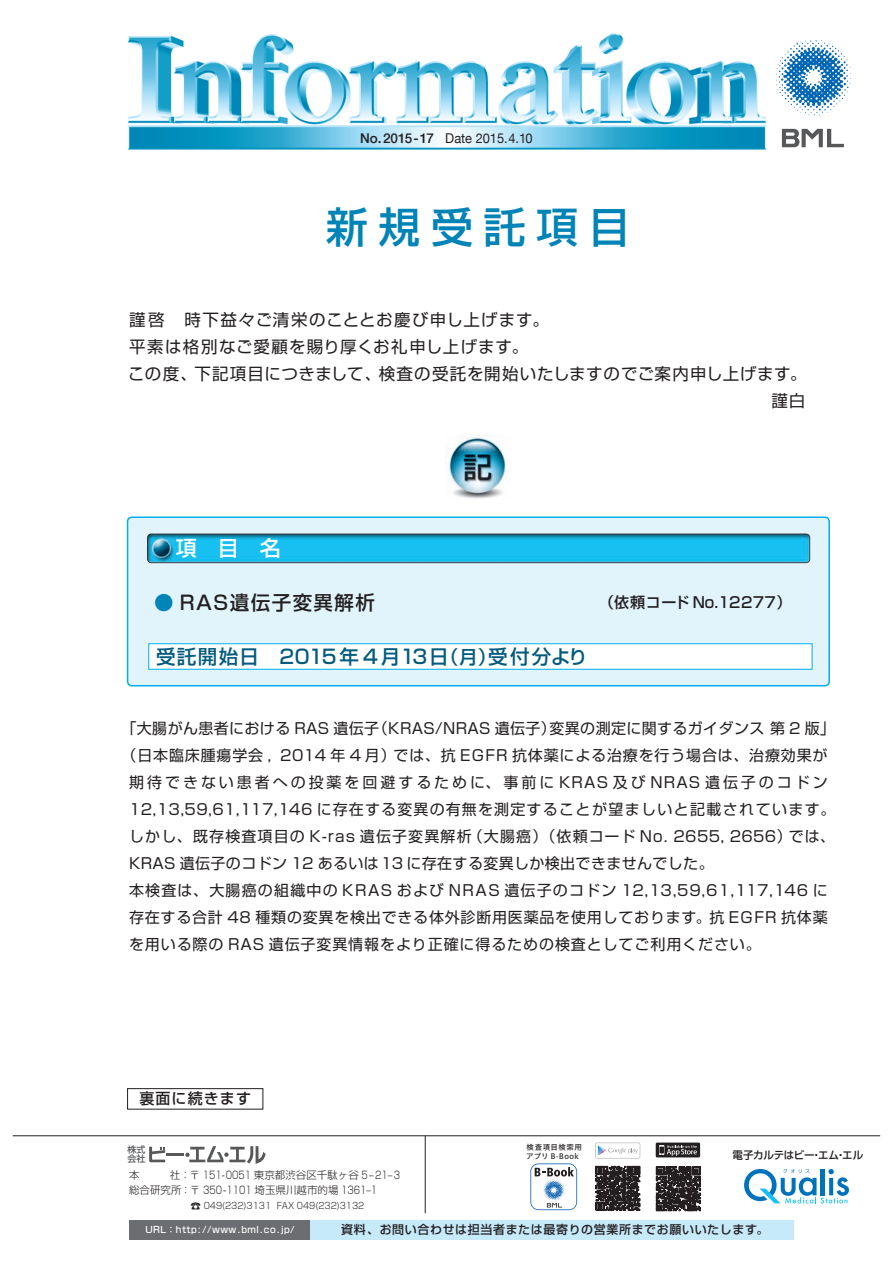
<style>
.page{position:relative;width:893px;height:1263px;background:#fff}
.page>*{position:absolute;margin:0;border:0;box-sizing:border-box;transform-origin:0 0}
.t1{font:500 42px "Shin Go Pro";letter-spacing:.25em;color:#0083b6}
.t2{font:500 21px "Shin Go Pro";color:#fff}
.t3{font:500 19.5px "Shin Go Pro";letter-spacing:.07em;color:#005b7f}
.t4{font:500 19.5px "Shin Go Pro";letter-spacing:.075em;color:#231f20}
.t5{font:16.5px "Shin Go Pro";letter-spacing:.055em;color:#231f20}
.t6{font:15px "Shin Go Pro";letter-spacing:.06em;color:#231f20}
.t7{font:15px "Shin Go Pro";letter-spacing:.025em;color:#231f20}
.t8{font:15px "Shin Go Pro";letter-spacing:.08em;color:#231f20}
.t9{font:15px "Shin Go Pro";letter-spacing:.195em;color:#231f20}
.t10{font:500 15px "Shin Go Pro";letter-spacing:.04em;color:#231f20}
.t11{font:500 15px "Shin Go Pro";letter-spacing:.075em;color:#231f20}
.t12{font:13.5px "Helvetica Neue";color:#231f20;scale:.95 1}
.t13{font:500 12px "Shin Go Pro";letter-spacing:.05em;color:#231f20}
.t14{font:300 10.5px/15px "Shin Go Pro";color:#231f20}
.t15{font:500 10.5px "Shin Go Pro";letter-spacing:-.025em;color:#231f20}
.t16{font:300 9px "Shin Go Pro";color:#231f20;scale:.9 1}
.t17{font:500 9px "Shin Go Pro";letter-spacing:.05em;color:#fff}
.t18{font:500 9px/9.4px "Shin Go Pro";color:#57585a}
.t19{font:7.5px/9px "Hiragino UD Sans Std W5";letter-spacing:.05em;color:#231f20}
.s1{font-weight:500}
.s2{color:#0083b6}
.s3{font-size:18.6px}
.s4{font-size:10.5px}
</style>
<div class="page">
<img style="left:128px;top:33px;width:663px;height:117px">
<div style="left:128px;top:517px;width:701px;height:169px;background:#e1f4fc;border-radius:4px"></div>
<div style="left:127px;top:516px;width:703px;height:170px;border:2px solid #00aeef;border-radius:4px"></div>
<svg style="left:776px;top:40px;width:75px;height:75px"></svg>
<svg style="left:782px;top:129px;width:62px;height:18px"></svg>
<hr style="left:425px;top:1136px;width:1px;height:77px;background:#231f20">
<hr style="left:13px;top:1135px;width:867px;height:1px;background:#231f20">
<svg style="left:744px;top:1169px;width:105px;height:34px"></svg>
<svg style="left:149px;top:1147px;width:16px;height:15px"></svg>
<hr style="left:166px;top:1153px;width:18px;height:3px;background:#57585a">
<svg style="left:185px;top:1146px;width:81px;height:18px"></svg>
<svg style="left:529px;top:1162px;width:50px;height:50px"></svg>
<svg style="left:530px;top:1163px;width:47px;height:47px"></svg>
<svg style="left:655px;top:1142px;width:45px;height:16px"></svg>
<svg style="left:655px;top:1166px;width:46px;height:46px"></svg>
<svg style="left:656px;top:1167px;width:44px;height:44px;background:#373435"></svg>
<svg style="left:595px;top:1143px;width:45px;height:15px"></svg>
<svg style="left:595px;top:1165px;width:46px;height:46px"></svg>
<svg style="left:596px;top:1166px;width:44px;height:44px;background:#373334"></svg>
<div style="left:127px;top:1088px;width:136px;height:21px;border:1px solid #231f20"></div>
<img style="left:447px;top:436px;width:59px;height:63px">
<img style="left:147px;top:533px;width:663px;height:30px">
<div style="left:149px;top:644px;width:663px;height:25px;background:#fff"></div>
<div style="left:310px;top:1220px;width:484px;height:19px;background:#c6eafa"></div>
<div style="left:130px;top:1220px;width:180px;height:19px;background:#6c6d70"></div>
<p class="t12" style="left:360px;top:128px;width:183px"><span class="s1">No.2015-17</span> Date 2015.4.10</p>
<h1 class="t1" style="left:326px;top:192px;width:306px">新規受託項目</h1>
<p class="t5" style="left:129px;top:306px;width:421px">謹啓　時下益々ご清栄のこととお慶び申し上げます。</p>
<p class="t5" style="left:129px;top:333px;width:401px">平素は格別なご愛顧を賜り厚くお礼申し上げます。</p>
<p class="t5" style="left:128px;top:360px;width:680px">この度、下記項目につきまして、検査の受託を開始いたしますのでご案内申し上げます。</p>
<p class="t5" style="left:771px;top:387px;width:35px">謹白</p>
<h2 class="t2" style="left:176px;top:531px;width:106px">項　目　名</h2>
<h3 class="t4" style="left:154px;top:587px;width:222px"><span class="s2">●</span> RAS遺伝子変異解析</h3>
<p class="t10" style="left:599px;top:590px;width:194px">（依頼コード No.12277）</p>
<h3 class="t3" style="left:156px;top:640px;width:433px">受託開始日　2015年 4月13日<span class="s3">（月）</span>受付分より</h3>
<p class="t7" style="left:122px;top:716px;width:715px">「大腸がん患者における RAS 遺伝子（KRAS/NRAS 遺伝子）変異の測定に関するガイダンス第 2 版」</p>
<p class="t6" style="left:122px;top:743px;width:708px">（日本臨床腫瘍学会 , 2014 年 4 月）では、抗 EGFR 抗体薬による治療を行う場合は、治療効果が</p>
<p class="t9" style="left:129px;top:770px;width:700px">期待できない患者への投薬を回避するために、事前に KRAS 及び NRAS 遺伝子のコドン</p>
<p class="t6" style="left:129px;top:797px;width:708px">12,13,59,61,117,146 に存在する変異の有無を測定することが望ましいと記載されています。</p>
<p class="t6" style="left:129px;top:824px;width:708px">しかし、既存検査項目の K-ras 遺伝子変異解析（大腸癌）（依頼コード No. 2655, 2656）では、</p>
<p class="t7" style="left:129px;top:851px;width:586px">KRAS 遺伝子のコドン 12 あるいは13 に存在する変異しか検出できませんでした。</p>
<p class="t8" style="left:129px;top:878px;width:700px">本検査は、大腸癌の組織中の KRAS および NRAS 遺伝子のコドン 12,13,59,61,117,146 に</p>
<p class="t6" style="left:129px;top:905px;width:700px">存在する合計 48 種類の変異を検出できる体外診断用医薬品を使用しております。抗 EGFR 抗体薬</p>
<p class="t6" style="left:129px;top:932px;width:633px">を用いる際の RAS 遺伝子変異情報をより正確に得るための検査としてご利用ください。</p>
<p class="t11" style="left:139px;top:1086px;width:113px">裏面に続きます</p>
<p class="t18" style="left:127px;top:1143px;width:19px">株式会社</p>
<p class="t14" style="left:129px;top:1166px;width:272px">本 　　 社：〒 151-0051 東京都渋谷区千駄ヶ谷 5–21–3総合研究所：〒 350-1101 埼玉県川越市的場 1361–1</p>
<p class="t16" style="left:191px;top:1198px;width:195px"><span class="s4">☎</span> 049(232)3131　FAX 049(232)3132</p>
<p class="t19" style="left:526px;top:1142px;width:57px">検査項目検索用アプリ B-Book</p>
<p class="t15" style="left:732px;top:1146px;width:132px">電子カルテはビー・エム・エル</p>
<p class="t17" style="left:145px;top:1222px;width:151px">URL：http://www.bml.co.jp/</p>
<p class="t13" style="left:341px;top:1219px;width:429px">資料、お問い合わせは担当者または最寄りの営業所までお願いいたします。</p>
</div>
